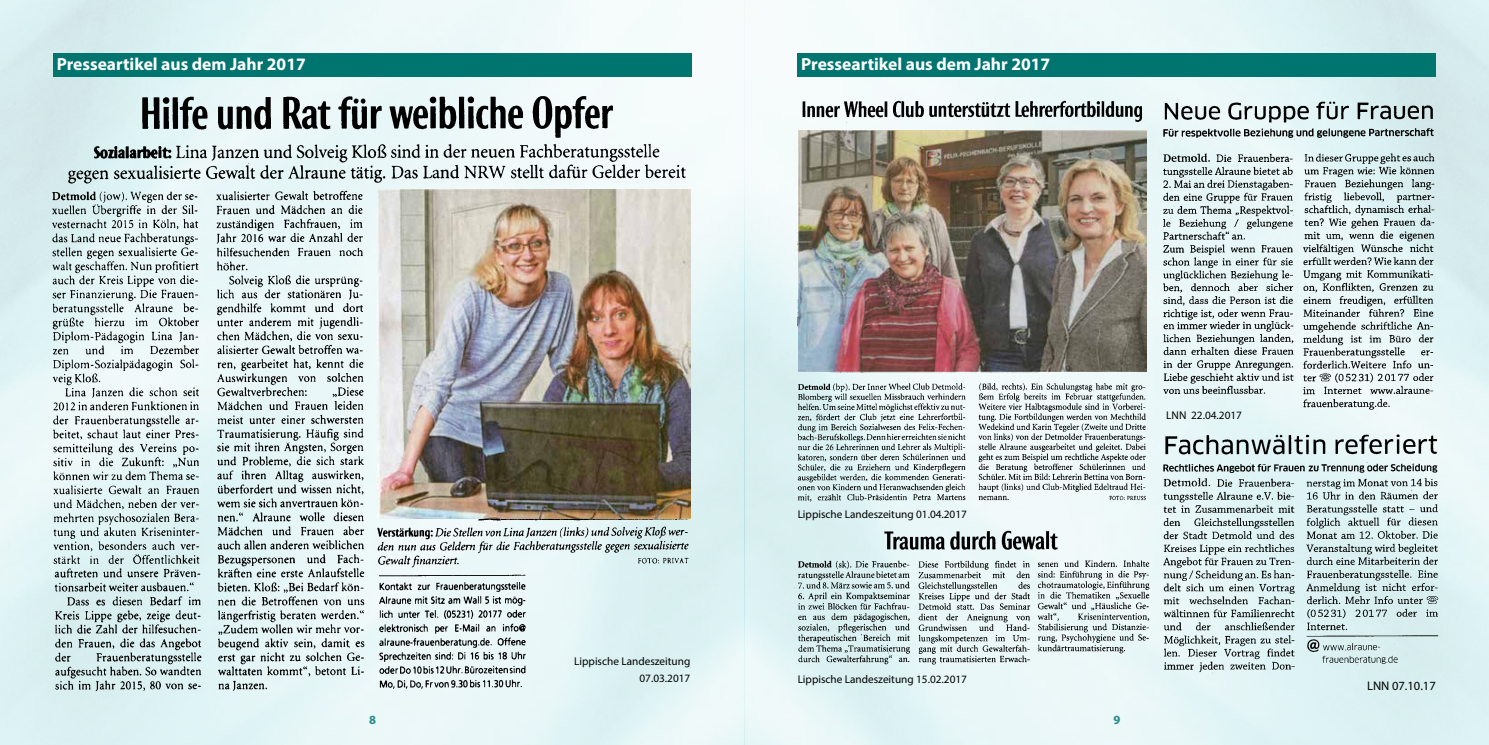
<style>
.page{position:relative;width:1489px;height:745px;background:#fff}
.page>*{position:absolute;margin:0;border:0;box-sizing:border-box;transform-origin:0 0}
.t1{font:700 17.5px "Myriad Pro";color:#fff}
.t2{font:12.5px "Myriad Pro";color:#000}
.t3{font:700 12.5px "Myriad Pro";color:#007570}
.t4{font:11.25px/17.5px "Myriad Pro";color:#000;text-align:right}
</style>
<div class="page">
<img style="left:0;top:0;width:1488px;height:744px">
<div style="left:53px;top:53px;width:638px;height:23px;background:#007570"></div>
<div style="left:797px;top:53px;width:638px;height:24px;background:#007570"></div>
<img style="left:50px;top:91px;width:645px;height:602px">
<img style="left:378px;top:189px;width:312px;height:328px">
<img style="left:797px;top:99px;width:350px;height:404px">
<img style="left:798px;top:130px;width:348px;height:241px">
<img style="left:1160px;top:99px;width:275px;height:319px">
<img style="left:1160px;top:430px;width:279px;height:245px">
<img style="left:793px;top:526px;width:360px;height:140px">
<h1 class="t1" style="left:57px;top:52px;width:250px">Presseartikel aus dem Jahr 2017</h1>
<h1 class="t1" style="left:801px;top:53px;width:250px">Presseartikel aus dem Jahr 2017</h1>
<p class="t4" style="left:797px;top:505px;width:171px">Lippische Landeszeitung 01.04.2017</p>
<p class="t4" style="left:1166px;top:405px;width:77px">LNN 22.04.2017</p>
<p class="t4" style="left:574px;top:651px;width:118px">Lippische Landeszeitung<br>07.03.2017</p>
<p class="t4" style="left:797px;top:670px;width:171px">Lippische Landeszeitung 15.02.2017</p>
<p class="t3" style="left:369px;top:711px;width:8px">8</p>
<p class="t3" style="left:1113px;top:711px;width:8px">9</p>
<p class="t2" style="left:1366px;top:677px;width:70px">LNN 07.10.17</p>
</div>
